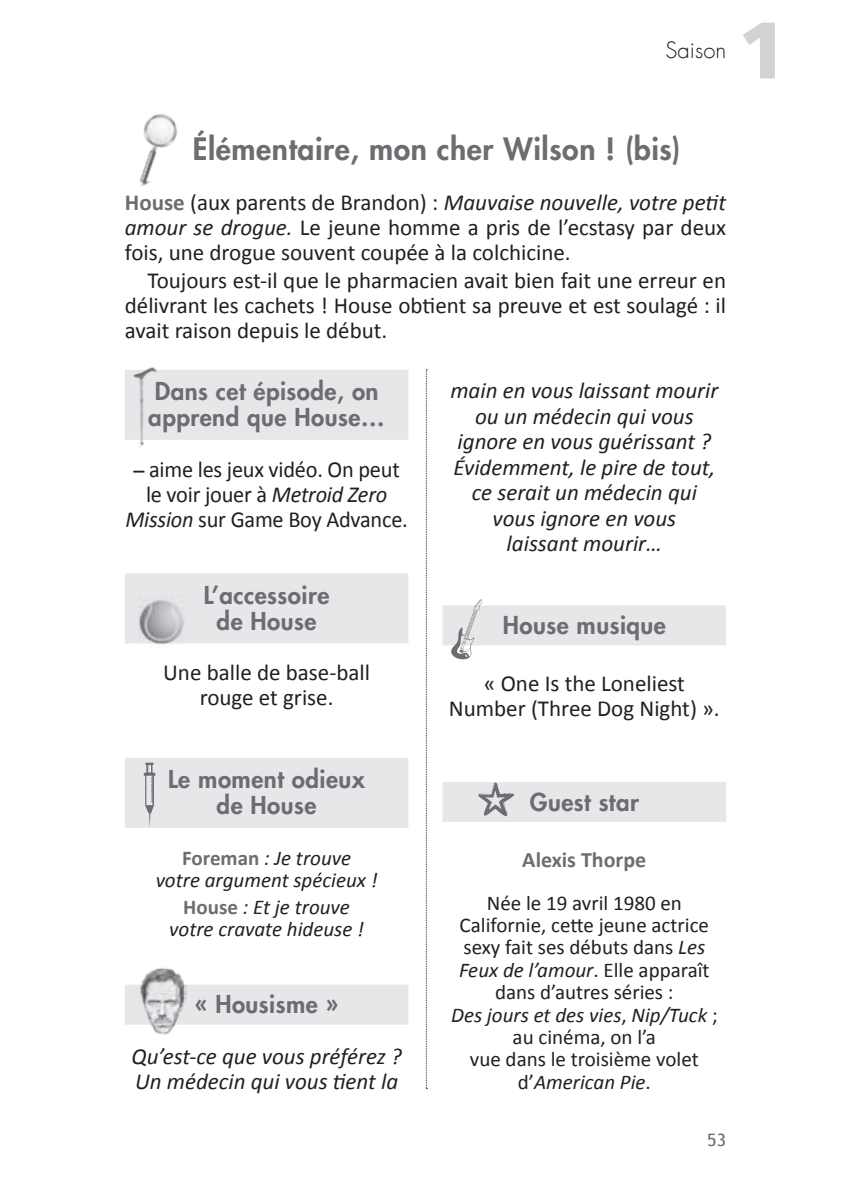
<style>
.page{position:relative;width:851px;height:1191px;background:#fff}
.page>*{position:absolute;margin:0;border:0;box-sizing:border-box;transform-origin:0 0}
.t1{font:900 80px "Frutiger";color:#d1d2d4}
.t2{font:800 30px "Futura";letter-spacing:.02em;color:#6c6d70}
.t3{font:800 24px/26px "Futura";letter-spacing:.02em;color:#6c6d70;text-align:center}
.t4{font:23px/25px "Calibri";color:#231f20;text-align:center}
.t5{font:italic 23px/25.4px "Calibri";color:#231f20}
.t6{font:700 22px "Calibri";color:#6c6d70}
.t7{font:300 22px "Futura LT";color:#231f20}
.t8{font:21px/22.4px "Calibri";color:#231f20;text-align:center}
.t9{font:italic 21px/22px "Calibri";color:#231f20;text-align:center}
.t10{font:17.2px "Trebuchet MS";color:#6c6d70;scale:1.05 1}
.s1{font-weight:700;color:#6c6d70}
.s2{font-style:italic}
.s3{font-weight:700;font-style:normal;color:#6c6d70}
</style>
<div class="page">
<img style="left:139px;top:114px;width:39px;height:72px">
<svg style="left:426px;top:369px;width:1px;height:720px"></svg>
<div style="left:125px;top:370px;width:283px;height:70px;background:#e6e7e9"></div>
<div style="left:125px;top:573px;width:283px;height:70px;background:#e6e7e9"></div>
<div style="left:125px;top:758px;width:283px;height:70px;background:#e6e7e9"></div>
<div style="left:125px;top:984px;width:283px;height:40px;background:#e6e7e9"></div>
<div style="left:442px;top:605px;width:284px;height:40px;background:#e6e7e9"></div>
<div style="left:442px;top:782px;width:284px;height:40px;background:#e6e7e9"></div>
<svg style="left:451px;top:599px;width:31px;height:60px"></svg>
<svg style="left:478px;top:782px;width:36px;height:34px"></svg>
<svg style="left:144px;top:762px;width:11px;height:65px"></svg>
<img style="left:138px;top:968px;width:48px;height:66px">
<img style="left:133px;top:367px;width:24px;height:81px">
<img style="left:137px;top:599px;width:49px;height:46px">
<p class="t7" style="left:665px;top:36px;width:62px">Saison</p>
<h1 class="t1" style="left:737px;top:2px;width:50px">1</h1>
<h2 class="t2" style="left:193px;top:130px;width:489px">Élémentaire, mon cher Wilson ! (bis)</h2>
<p class="t4" style="left:125px;top:189px;width:602px;text-align:justify"><span class="s1">House</span> (aux parents de Brandon) : <span class="s2">Mauvaise nouvelle, votre petit amour se drogue.</span> Le jeune homme a pris de l’ecstasy par deux fois, une drogue souvent coupée à la colchicine.</p>
<p class="t4" style="left:125px;top:267px;width:602px;text-align:justify;text-indent:23px">Toujours est-il que le pharmacien avait bien fait une erreur en délivrant les cachets ! House obtient sa preuve et est soulagé : il avait raison depuis le début.</p>
<p class="t3" style="left:148px;top:378px;width:238px;text-align:left">Dans cet épisode, on apprend que House…</p>
<p class="t4" style="left:125px;top:455px;width:284px">– aime les jeux vidéo. On peut le voir jouer à <span class="s2">Metroid Zero<br>Mission</span> sur Game Boy Advance.</p>
<p class="t5" style="left:450px;top:377px;width:269px;text-align:center">main en vous laissant mourir ou un médecin qui vous ignore en vous guérissant ?<br>Évidemment, le pire de tout, ce serait un médecin qui vous ignore en vous<br>laissant mourir…</p>
<p class="t3" style="left:204px;top:582px;width:127px">L’accessoire de House</p>
<p class="t4" style="left:163px;top:659px;width:208px">Une balle de base-ball rouge et grise.</p>
<p class="t3" style="left:168px;top:766px;width:198px">Le moment odieux de House</p>
<p class="t9" style="left:156px;top:845px;width:223px"><span class="s3">Foreman</span> : Je trouve<br>votre argument spécieux !</p>
<p class="t9" style="left:169px;top:895px;width:196px"><span class="s3">House</span> : Et je trouve votre cravate hideuse !</p>
<p class="t3" style="left:195px;top:991px;width:145px">« Housisme »</p>
<p class="t5" style="left:131px;top:1042px;width:272px">Qu’est-ce que vous préférez ?<br>Un médecin qui vous tient la</p>
<p class="t3" style="left:502px;top:612px;width:165px">House musique</p>
<p class="t4" style="left:449px;top:669px;width:272px">« One Is the Loneliest<br>Number (Three Dog Night) ».</p>
<p class="t3" style="left:529px;top:788px;width:111px">Guest star</p>
<p class="t6" style="left:522px;top:846px;width:125px">Alexis Thorpe</p>
<p class="t8" style="left:451px;top:890px;width:268px">Née le 19 avril 1980 en<br>Californie, cette jeune actrice sexy fait ses débuts dans <span class="s2">Les<br>Feux de l’amour</span>. Elle apparaît dans d’autres séries :<br><span class="s2">Des jours et des vies</span>, <span class="s2">Nip/Tuck</span> ; au cinéma, on l’a<br>vue dans le troisième volet d’<span class="s2">American Pie</span>.</p>
<p class="t10" style="left:707px;top:1129px;width:19px">53</p>
</div>
